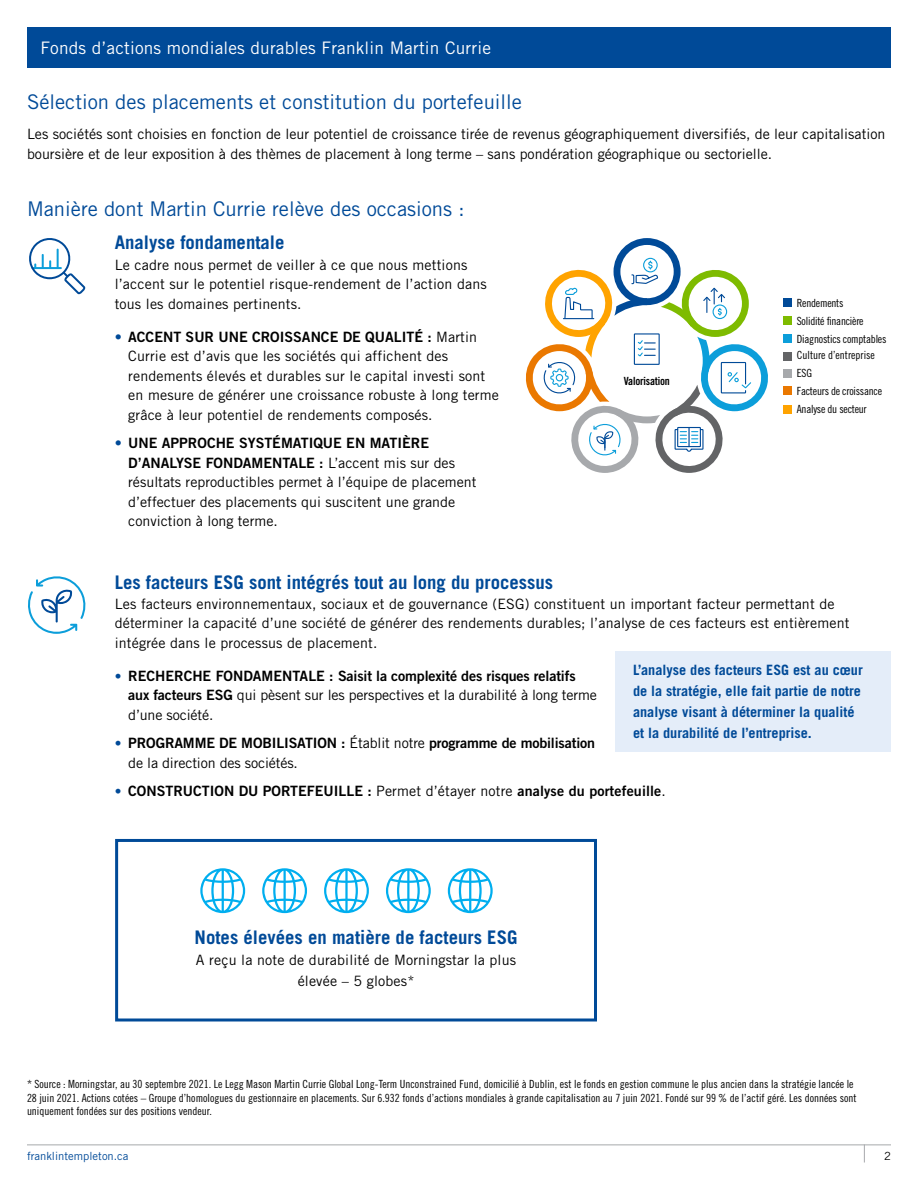
<style>
.page{position:relative;width:918px;height:1188px;background:#fff}
.page>*{position:absolute;margin:0;border:0;box-sizing:border-box;transform-origin:0 0}
._02a_Subhead{font:20.25px "Trade Gothic LT Pro";color:#004a98}
._01b_Secondary_Head{font:700 18.75px "Trade Gothic LT Pro";color:#004a98}
.t1{font:17.25px "Trade Gothic LT Pro";letter-spacing:.01em;color:#fff}
._04_Body{font:14.25px/19.5px "Trade Gothic LT Pro";letter-spacing:.01em;color:#000}
._04b_Body_Bulleted{font:14.25px/19.5px "Trade Gothic LT Pro";letter-spacing:.01em;color:#000}
._04b_Body_Bulleted-2{font:14.25px/19.5px "Trade Gothic LT Pro Bd 2";letter-spacing:-.01em;color:#000}
._06a_Callout_Head{font:700 14.25px/21px "Trade Gothic LT Pro";color:#004a98}
._01b_Secondary_Head-2{font:14.25px/21px "Trade Gothic LT Pro";letter-spacing:.01em;color:#000;text-align:center}
._06_Caveat{font:11.25px/13.5px "Trade Gothic LT Pro Cn 18";color:#000}
._06_Caveat-2{font:11.25px/18px "Trade Gothic LT Pro Cn 18";letter-spacing:-.02em;color:#000}
.t2{font:11.25px "Trade Gothic LT Pro";color:#004a98}
.t3{font:11.25px "Trade Gothic LT Pro Bd Cn 20";letter-spacing:-.02em;color:#000}
.t4{font:11.25px "Trade Gothic LT Pro";color:#000}
.s1{color:#004a98}
.s2{font-family:"Trade Gothic LT Pro Bd 2"}
.s3{font-family:"Trade Gothic LT Pro";font-size:13.5px;color:#004a98}
.s4{font-family:"Trade Gothic LT Pro"}
</style>
<div class="page">
<div style="left:27px;top:27px;width:864px;height:41px;background:#004a98"></div>
<div style="left:783px;top:298px;width:9px;height:9px;background:#004a98"></div>
<div style="left:783px;top:316px;width:9px;height:9px;background:#7ebb00"></div>
<div style="left:783px;top:334px;width:9px;height:9px;background:#0c9eda"></div>
<div style="left:783px;top:352px;width:9px;height:9px;background:#636466"></div>
<div style="left:783px;top:369px;width:9px;height:9px;background:#a7a9ac"></div>
<div style="left:783px;top:386px;width:9px;height:9px;background:#ea7800"></div>
<div style="left:783px;top:405px;width:9px;height:9px;background:#ffa300"></div>
<svg style="left:526px;top:238px;width:242px;height:235px"></svg>
<svg style="left:29px;top:238px;width:56px;height:56px"></svg>
<svg style="left:28px;top:576px;width:57px;height:58px"></svg>
<div style="left:115px;top:839px;width:482px;height:183px;border:3px solid #004a98"></div>
<svg style="left:200px;top:868px;width:45px;height:45px"></svg>
<svg style="left:262px;top:868px;width:45px;height:45px"></svg>
<svg style="left:324px;top:868px;width:45px;height:45px"></svg>
<svg style="left:386px;top:868px;width:45px;height:45px"></svg>
<svg style="left:448px;top:868px;width:45px;height:45px"></svg>
<hr style="left:27px;top:1144px;width:864px;height:1px;background:#a7a9ac">
<svg style="left:864px;top:1144px;width:1px;height:18px"></svg>
<div style="left:615px;top:651px;width:276px;height:101px;background:#e4edf9"></div>
<p class="t1" style="left:40px;top:37px;width:452px">Fonds d’actions mondiales durables Franklin Martin Currie</p>
<p class="_02a_Subhead" style="left:27px;top:90px;width:496px">Sélection des placements et constitution du portefeuille</p>
<p class="_04_Body" style="left:27px;top:124px;width:860px">Les sociétés sont choisies en fonction de leur potentiel de croissance tirée de revenus géographiquement diversifiés, de leur capitalisation boursière et de leur exposition à des thèmes de placement à long terme – sans pondération géographique ou sectorielle.</p>
<p class="_02a_Subhead" style="left:27px;top:196px;width:439px">Manière dont Martin Currie relève des occasions :</p>
<p class="_01b_Secondary_Head" style="left:115px;top:231px;width:171px">Analyse fondamentale</p>
<p class="_04_Body" style="left:115px;top:255px;width:374px">Le cadre nous permet de veiller à ce que nous mettions l’accent sur le potentiel risque-rendement de l’action dans tous les domaines pertinents.</p>
<p class="_04b_Body_Bulleted" style="left:128px;top:327px;width:372px;text-indent:-14px"><span class="s1">•</span> <span class="s2">ACCENT SUR UNE CROISSANCE DE QUALITÉ :</span> Martin Currie est d’avis que les sociétés qui affichent des rendements élevés et durables sur le capital investi sont en mesure de générer une croissance robuste à long terme grâce à leur potentiel de rendements composés.</p>
<p class="_04b_Body_Bulleted" style="left:128px;top:433px;width:350px;text-indent:-13px"><span class="s1">•</span> <span class="s2">UNE APPROCHE SYSTÉMATIQUE EN MATIÈRE D’ANALYSE FONDAMENTALE :</span> L’accent mis sur des résultats reproductibles permet à l’équipe de placement d’effectuer des placements qui suscitent une grande conviction à long terme.</p>
<p class="_06_Caveat-2" style="left:797px;top:294px;width:91px">Rendements<br>Solidité financière<br>Diagnostics comptables</p>
<p class="_06_Caveat-2" style="left:797px;top:346px;width:87px">Culture d’entreprise<br>ESG<br>Facteurs de croissance<br>Analyse du secteur</p>
<p class="t3" style="left:624px;top:374px;width:47px">Valorisation</p>
<p class="_01b_Secondary_Head" style="left:115px;top:571px;width:440px">Les facteurs ESG sont intégrés tout au long du processus</p>
<p class="_04_Body" style="left:115px;top:594px;width:736px">Les facteurs environnementaux, sociaux et de gouvernance (ESG) constituent un important facteur permettant de déterminer la capacité d’une société de générer des rendements durables; l’analyse de ces facteurs est entièrement intégrée dans le processus de placement.</p>
<p class="_04b_Body_Bulleted-2" style="left:128px;top:665px;width:470px;text-indent:-14px"><span class="s3">•</span> RECHERCHE FONDAMENTALE : Saisit la complexité des risques relatifs aux facteurs ESG <span class="s4">qui pèsent sur les perspectives et la durabilité à long terme d’une société.</span></p>
<p class="_04b_Body_Bulleted-2" style="left:128px;top:733px;width:468px;text-indent:-13px"><span class="s3">•</span> PROGRAMME DE MOBILISATION : <span class="s4">Établit notre</span> programme de mobilisation <span class="s4">de la direction des sociétés.</span></p>
<p class="_04b_Body_Bulleted-2" style="left:115px;top:781px;width:553px"><span class="s3">•</span> CONSTRUCTION DU PORTEFEUILLE : <span class="s4">Permet d’étayer notre</span> analyse du portefeuille<span class="s4">.</span></p>
<p class="_06a_Callout_Head" style="left:633px;top:659px;width:231px">L’analyse des facteurs ESG est au cœur de la stratégie, elle fait partie de notre analyse visant à déterminer la qualité et la durabilité de l’entreprise.</p>
<p class="_01b_Secondary_Head" style="left:195px;top:926px;width:324px">Notes élevées en matière de facteurs ESG</p>
<p class="_01b_Secondary_Head-2" style="left:196px;top:950px;width:322px">A reçu la note de durabilité de Morningstar la plus élevée – 5 globes*</p>
<p class="_06_Caveat" style="left:27px;top:1077px;width:831px">* Source : Morningstar, au 30 septembre 2021. Le Legg Mason Martin Currie Global Long-Term Unconstrained Fund, domicilié à Dublin, est le fonds en gestion commune le plus ancien dans la stratégie lancée le<br>28 juin 2021. Actions cotées – Groupe d’homologues du gestionnaire en placements. Sur 6.932 fonds d’actions mondiales à grande capitalisation au 7 juin 2021. Fondé sur 99 % de l’actif géré. Les données sont uniquement fondées sur des positions vendeur.</p>
<p class="t2" style="left:27px;top:1149px;width:103px">franklintempleton.ca</p>
<p class="t4" style="left:884px;top:1149px;width:8px">2</p>
</div>
